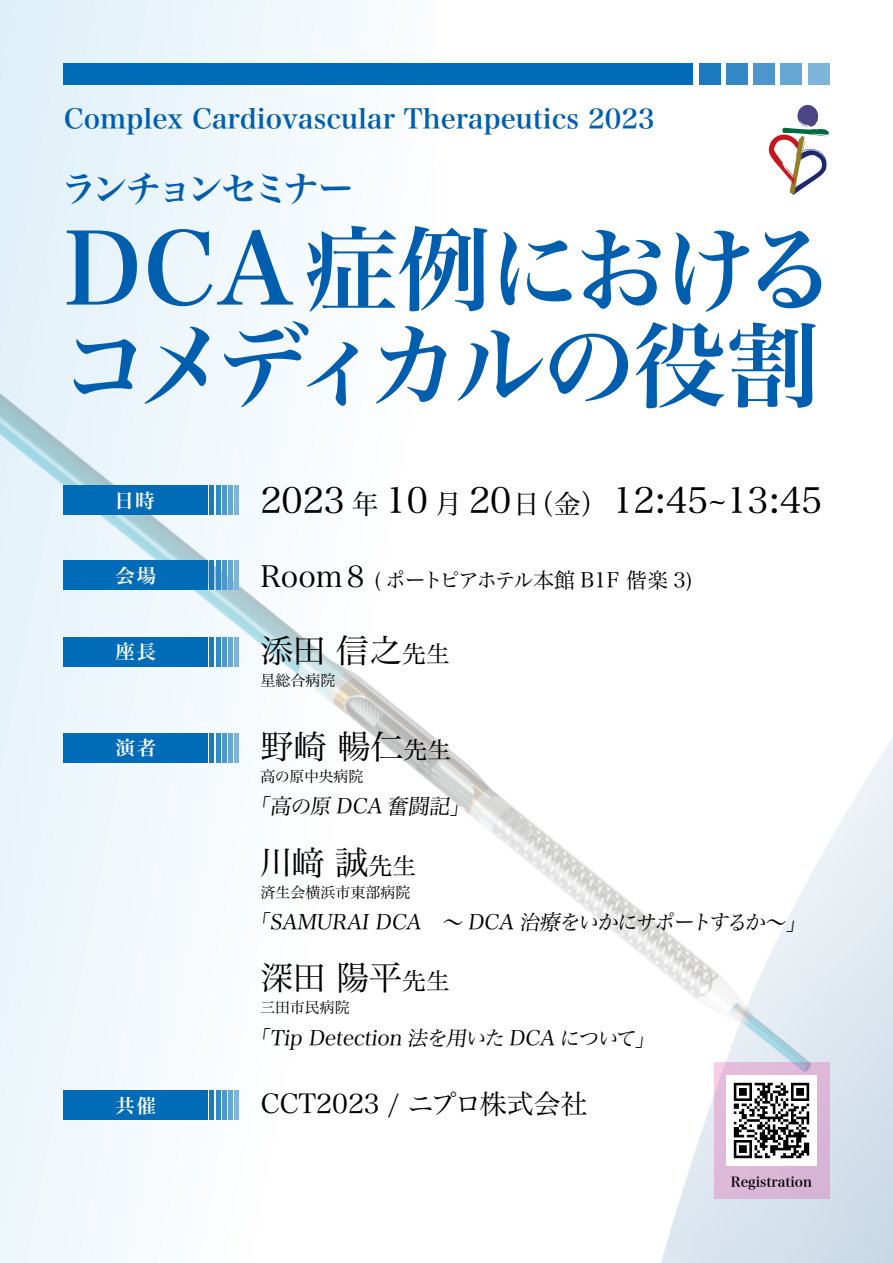
<style>
.page{position:relative;width:893px;height:1263px;background:#fff}
.page>*{position:absolute;margin:0;border:0;box-sizing:border-box;transform-origin:0 0}
.t1{font:93px "Hira Min Pro N W6";letter-spacing:-.075em;color:#005eae}
.t2{font:93px "Hira Min Pro N W6";letter-spacing:-.115em;color:#005eae}
.t3{font:36px "Hira Min Pro N W3";color:#000}
.t4{font:36px "Hira Min Pro N W6";letter-spacing:-.13em;color:#005eae}
.t5{font:33px "Hira Min Pro N W3";color:#000}
.t6{font:30px "Hira Min Pro N W3";color:#000}
.t7{font:27px "Hira Min Pro N W6";color:#005eae}
.t8{font:27px "Hira Min Pro N W3";color:#000}
.t9{font:24px "Hira Min Pro N W3";color:#000}
.t10{font:21px "Hira Min Pro N W3";letter-spacing:-.115em;color:#000}
.t11{font:19.5px "Hira Min Pro N W6";letter-spacing:.1em;color:#fff}
.t12{font:15px "Hira Min Pro N W3";color:#000}
.t13{font:15px "Hira Min Pro N W3";letter-spacing:-.025em;color:#000}
.t14{font:13.5px "Hira Min Pro N W6";color:#000}
.s1{font-size:99px}
.s2{font-size:24px}
.s3{font-size:33px}
</style>
<div class="page">
<img style="left:0;top:17px;width:893px;height:1246px">
<div style="left:64px;top:64px;width:629px;height:21px;background:#006bb6"></div>
<div style="left:699px;top:64px;width:21px;height:21px;background:#1a7abd"></div>
<div style="left:726px;top:64px;width:21px;height:21px;background:#3389c5"></div>
<div style="left:753px;top:64px;width:22px;height:21px;background:#4d97cc"></div>
<div style="left:781px;top:64px;width:21px;height:21px;background:#66a6d3"></div>
<div style="left:808px;top:64px;width:21px;height:21px;background:#80b5db"></div>
<div style="left:64px;top:485px;width:144px;height:30px;background:#006bb6"></div>
<div style="left:209px;top:485px;width:5px;height:30px;background:#1a7abd"></div>
<hr style="left:216px;top:485px;width:4px;height:30px;background:#3389c5">
<div style="left:222px;top:485px;width:5px;height:30px;background:#4d97cc"></div>
<div style="left:228px;top:485px;width:5px;height:30px;background:#66a6d3"></div>
<div style="left:234px;top:485px;width:5px;height:30px;background:#80b5db"></div>
<div style="left:64px;top:560px;width:144px;height:30px;background:#006bb6"></div>
<div style="left:209px;top:560px;width:5px;height:30px;background:#1a7abd"></div>
<hr style="left:216px;top:560px;width:4px;height:30px;background:#3389c5">
<div style="left:222px;top:560px;width:5px;height:30px;background:#4d97cc"></div>
<div style="left:228px;top:560px;width:5px;height:30px;background:#66a6d3"></div>
<div style="left:234px;top:560px;width:5px;height:30px;background:#80b5db"></div>
<div style="left:64px;top:637px;width:144px;height:30px;background:#006bb6"></div>
<div style="left:209px;top:637px;width:5px;height:30px;background:#1a7abd"></div>
<hr style="left:216px;top:637px;width:4px;height:30px;background:#3389c5">
<div style="left:222px;top:637px;width:5px;height:30px;background:#4d97cc"></div>
<div style="left:228px;top:637px;width:5px;height:30px;background:#66a6d3"></div>
<div style="left:234px;top:637px;width:5px;height:30px;background:#80b5db"></div>
<div style="left:64px;top:1090px;width:144px;height:30px;background:#006bb6"></div>
<div style="left:209px;top:1090px;width:5px;height:30px;background:#1a7abd"></div>
<hr style="left:216px;top:1090px;width:4px;height:30px;background:#3389c5">
<div style="left:222px;top:1090px;width:5px;height:30px;background:#4d97cc"></div>
<div style="left:228px;top:1090px;width:5px;height:30px;background:#66a6d3"></div>
<div style="left:234px;top:1090px;width:5px;height:30px;background:#80b5db"></div>
<div style="left:64px;top:733px;width:144px;height:30px;background:#006bb6"></div>
<div style="left:209px;top:733px;width:5px;height:30px;background:#1a7abd"></div>
<hr style="left:216px;top:733px;width:4px;height:30px;background:#3389c5">
<div style="left:222px;top:733px;width:5px;height:30px;background:#4d97cc"></div>
<div style="left:228px;top:733px;width:5px;height:30px;background:#66a6d3"></div>
<div style="left:234px;top:733px;width:5px;height:30px;background:#80b5db"></div>
<svg style="left:768px;top:103px;width:61px;height:92px"></svg>
<svg style="left:714px;top:1062px;width:115px;height:137px;background:#dcb9d9"></svg>
<img style="left:726px;top:1075px;width:90px;height:90px">
<p class="t7" style="left:64px;top:95px;width:592px">Complex Cardiovascular Therapeutics 2023</p>
<p class="t4" style="left:61px;top:157px;width:294px">ランチョンセミナー</p>
<p class="t1" style="left:64px;top:187px;width:774px"><span class="s1">DCA</span>症例における</p>
<p class="t2" style="left:59px;top:283px;width:762px">コメディカルの役割</p>
<p class="t11" style="left:115px;top:483px;width:41px">日時</p>
<p class="t11" style="left:115px;top:558px;width:42px">会場</p>
<p class="t11" style="left:115px;top:635px;width:42px">座長</p>
<p class="t11" style="left:115px;top:731px;width:42px">演者</p>
<p class="t11" style="left:115px;top:1088px;width:42px">共催</p>
<p class="t3" style="left:260px;top:469px;width:86px">2023</p>
<p class="t8" style="left:352px;top:481px;width:28px">年</p>
<p class="t3" style="left:386px;top:469px;width:44px">10</p>
<p class="t8" style="left:435px;top:481px;width:28px">月</p>
<p class="t3" style="left:469px;top:469px;width:44px">20</p>
<p class="t8" style="left:513px;top:481px;width:97px">（日金(</p>
<p class="t3" style="left:612px;top:469px;width:211px">12:45~13:45</p>
<p class="t6" style="left:260px;top:551px;width:106px">Room 8</p>
<p class="t10" style="left:375px;top:562px;width:319px">( ポートピアホテル本館 B F1 偕楽 (3</p>
<p class="t5" style="left:260px;top:622px;width:191px">添田信之<span class="s2">先生</span></p>
<p class="t12" style="left:260px;top:667px;width:76px">星総合病院</p>
<p class="t5" style="left:260px;top:718px;width:192px">野崎暢仁<span class="s2">先生</span></p>
<p class="t13" style="left:260px;top:764px;width:105px">高の原中央病院</p>
<p class="t10" style="left:249px;top:788px;width:26px">「</p>
<p class="t10" style="left:270px;top:788px;width:185px">高の原 DCA 奮闘記</p>
<p class="t10" style="left:449px;top:788px;width:26px">「</p>
<p class="t5" style="left:260px;top:834px;width:66px">川﨑</p>
<p class="t12" style="left:260px;top:879px;width:152px">済生会横浜市東部病院</p>
<p class="t9" style="left:335px;top:845px;width:82px"><span class="s3">誠</span>先生</p>
<p class="t10" style="left:249px;top:904px;width:26px">「</p>
<p class="t5" style="left:260px;top:950px;width:191px">深田陽平<span class="s2">先生</span></p>
<p class="t12" style="left:260px;top:995px;width:91px">三田市民病院</p>
<p class="t10" style="left:421px;top:904px;width:350px">　～ DCA 治療をいかにサポートするか</p>
<p class="t10" style="left:270px;top:904px;width:157px">SAMURAI DCA</p>
<p class="t10" style="left:765px;top:904px;width:26px">~</p>
<p class="t10" style="left:786px;top:904px;width:26px">「</p>
<p class="t10" style="left:249px;top:1020px;width:26px">「</p>
<p class="t10" style="left:270px;top:1020px;width:372px">Tip Detection 法を用いた DCA について</p>
<p class="t10" style="left:634px;top:1020px;width:26px">「</p>
<p class="t8" style="left:260px;top:1081px;width:329px">CCT2023 / ニプロ株式会社</p>
<p class="t14" style="left:731px;top:1170px;width:83px">Registration</p>
</div>
